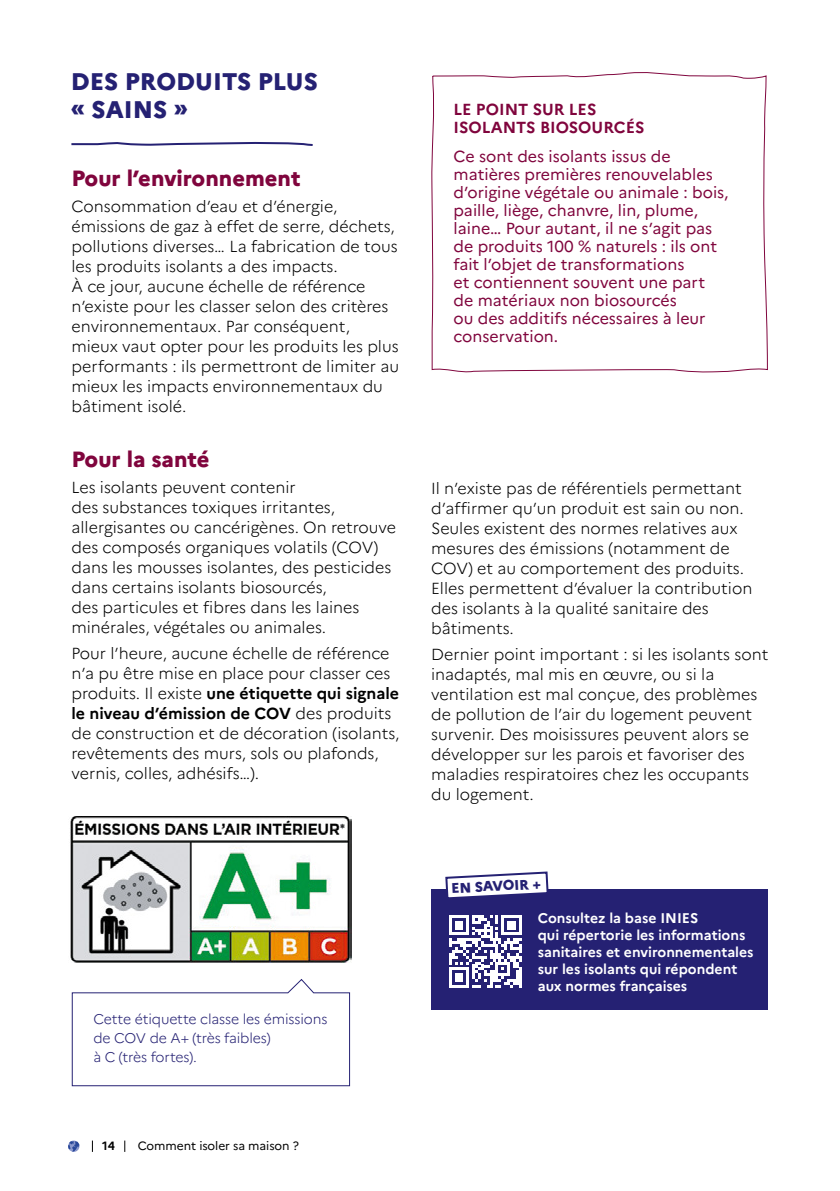
<style>
.page{position:relative;width:840px;height:1191px;background:#fff}
.page>*{position:absolute;margin:0;border:0;box-sizing:border-box;transform-origin:0 0}
.t1{font:800 24px/28px "Marianne";color:#252173}
.t2{font:800 22px "Marianne";color:#80053d}
.t3{font:300 16px/20px "Marianne";color:#000}
.t4{font:16px/18px "Marianne";color:#80053d}
.t5{font:700 16px/18px "Marianne";color:#80053d}
.t6{font:700 14px/17px "Marianne";color:#fff}
.t7{font:300 14px/19px "Marianne";letter-spacing:-.01em;color:#252173}
.t8{font:800 14px "Marianne";color:#252173}
.t9{font:12px "Marianne";letter-spacing:-.005em;color:#000}
.t10{font:700 12px "Marianne";color:#000}
.s1{font-weight:700}
</style>
<div class="page">
<svg style="left:71px;top:142px;width:242px;height:4px"></svg>
<svg style="left:431px;top:72px;width:337px;height:301px"></svg>
<div style="left:431px;top:888px;width:336px;height:121px;background:#252173"></div>
<svg style="left:444px;top:871px;width:105px;height:27px"></svg>
<svg style="left:449px;top:915px;width:72px;height:73px"></svg>
<svg style="left:71px;top:979px;width:279px;height:107px"></svg>
<svg style="left:68px;top:1140px;width:11px;height:11px"></svg>
<img style="left:70px;top:816px;width:282px;height:146px">
<h1 class="t1" style="left:71px;top:66px;width:248px">DES PRODUITS PLUS « SAINS »</h1>
<h2 class="t2" style="left:71px;top:162px;width:230px">Pour l’environnement</h2>
<p class="t3" style="left:71px;top:195px;width:329px">Consommation d’eau et d’énergie, émissions de gaz à effet de serre, déchets, pollutions diverses… La fabrication de tous les produits isolants a des impacts.<br>À ce jour, aucune échelle de référence n’existe pour les classer selon des critères environnementaux. Par conséquent, mieux vaut opter pour les produits les plus performants : ils permettront de limiter au mieux les impacts environnementaux du bâtiment isolé.</p>
<h2 class="t2" style="left:71px;top:442px;width:140px">Pour la santé</h2>
<p class="t3" style="left:71px;top:476px;width:326px">Les isolants peuvent contenir<br>des substances toxiques irritantes, allergisantes ou cancérigènes. On retrouve des composés organiques volatils (COV) dans les mousses isolantes, des pesticides dans certains isolants biosourcés,<br>des particules et fibres dans les laines minérales, végétales ou animales.</p>
<p class="t3" style="left:71px;top:642px;width:329px">Pour l’heure, aucune échelle de référence n’a pu être mise en place pour classer ces produits. Il existe <span class="s1">une étiquette qui signale le niveau d’émission de COV</span> des produits de construction et de décoration (isolants, revêtements des murs, sols ou plafonds, vernis, colles, adhésifs…).</p>
<p class="t7" style="left:93px;top:1008px;width:235px">Cette étiquette classe les émissions de COV de A+ (très faibles)<br>à C (très fortes).</p>
<p class="t10" style="left:102px;top:1136px;width:15px">14</p>
<p class="t9" style="left:138px;top:1136px;width:162px">Comment isoler sa maison ?</p>
<p class="t5" style="left:453px;top:99px;width:192px">LE POINT SUR LES<br>ISOLANTS BIOSOURCÉS</p>
<p class="t4" style="left:453px;top:146px;width:276px">Ce sont des isolants issus de matières premières renouvelables d’origine végétale ou animale : bois, paille, liège, chanvre, lin, plume, laine… Pour autant, il ne s’agit pas de produits 100 % naturels : ils ont fait l’objet de transformations<br>et contiennent souvent une part de matériaux non biosourcés<br>ou des additifs nécessaires à leur conservation.</p>
<p class="t3" style="left:431px;top:477px;width:322px">Il n’existe pas de référentiels permettant d’affirmer qu’un produit est sain ou non.<br>Seules existent des normes relatives aux mesures des émissions (notamment de COV) et au comportement des produits.<br>Elles permettent d’évaluer la contribution des isolants à la qualité sanitaire des bâtiments.</p>
<p class="t3" style="left:431px;top:643px;width:338px">Dernier point important : si les isolants sont inadaptés, mal mis en œuvre, ou si la ventilation est mal conçue, des problèmes de pollution de l’air du logement peuvent survenir. Des moisissures peuvent alors se développer sur les parois et favoriser des maladies respiratoires chez les occupants du logement.</p>
<p class="t8" style="left:450px;top:877px;width:91px;rotate:-3deg">EN SAVOIR +</p>
<p class="t6" style="left:537px;top:908px;width:217px">Consultez la base INIES<br>qui répertorie les informations sanitaires et environnementales sur les isolants qui répondent aux normes françaises</p>
</div>
